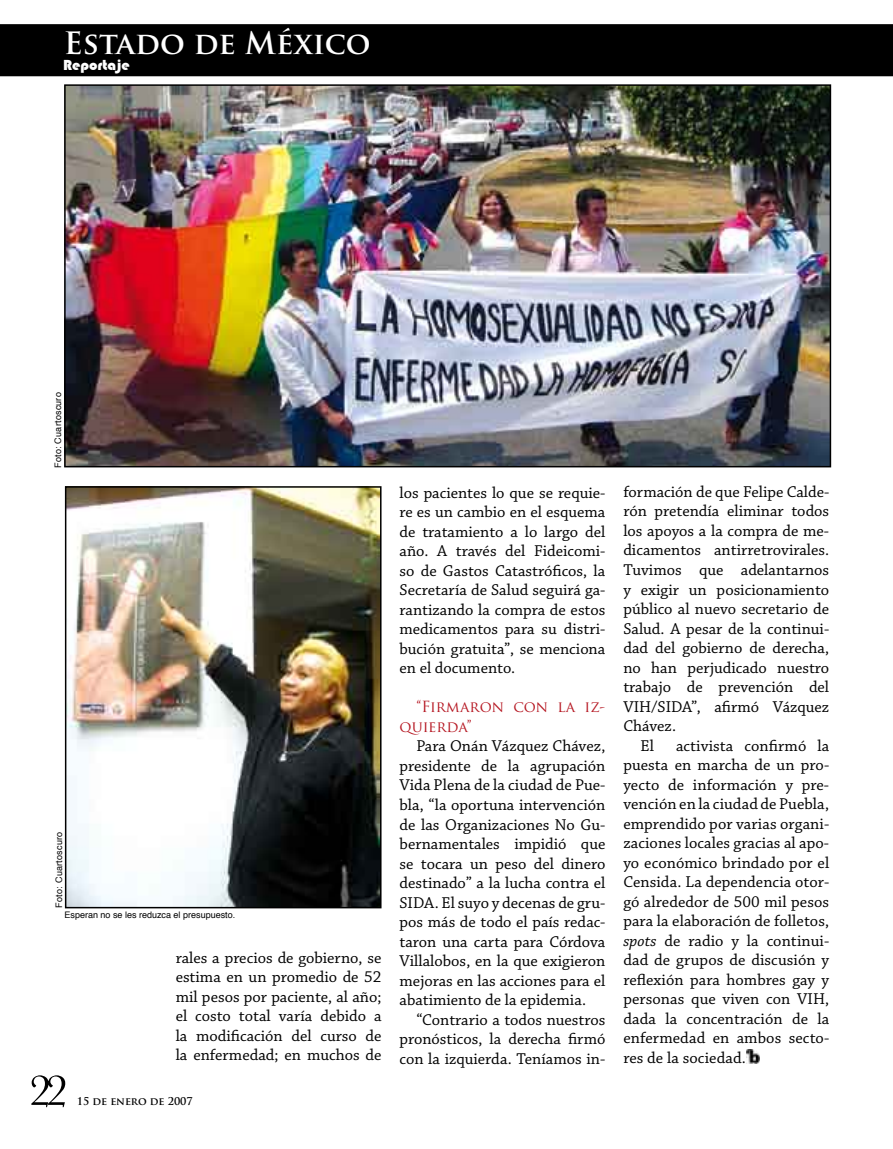
<style>
.page{position:relative;width:893px;height:1149px;background:#fff}
.page>*{position:absolute;margin:0;border:0;box-sizing:border-box;transform-origin:0 0}
.t1{font:700 30px "Trajan Pro";color:#fff}
.t2{font:16.5px/19.5px "Chaparral Pro";color:#000;text-align:justify}
.t3{font:15px/19.5px "Trajan Pro";color:#b51621}
.t4{font:15px "Bauhaus 93";color:#fff}
.t5{font:700 10.5px "Trajan Pro";letter-spacing:-.005em;color:#000}
.t6{font:9px "Helvetica";color:#000}
.t7{font:9px "Helvetica";letter-spacing:.025em;color:#000}
.s1{font-style:italic}
</style>
<div class="page">
<div style="left:0;top:24px;width:893px;height:52px;background:#000"></div>
<svg style="left:31px;top:1075px;width:34px;height:31px"></svg>
<img style="left:68px;top:489px;width:311px;height:416px">
<div style="left:65px;top:486px;width:317px;height:422px;border:2px solid #000"></div>
<img style="left:746px;top:1049px;width:14px;height:14px">
<img style="left:67px;top:87px;width:761px;height:377px">
<div style="left:64px;top:84px;width:767px;height:383px;border:2px solid #000"></div>
<h1 class="t1" style="left:64px;top:25px;width:308px">Estado de México</h1>
<p class="t4" style="left:63px;top:57px;width:68px">Reportaje</p>
<p class="t7" style="left:51px;top:468px;width:77px;rotate:-90deg">Foto: Cuartoscuro</p>
<p class="t7" style="left:52px;top:907px;width:77px;rotate:-90deg">Foto: Cuartoscuro</p>
<p class="t6" style="left:65px;top:907px;width:172px">Esperan no se les reduzca el presupuesto.</p>
<p class="t2" style="left:176px;top:948px;width:207px">rales a precios de gobierno, se estima en un promedio de 52 mil pesos por paciente, al año; el costo total varía debido a la modificación del curso de la enfermedad; en muchos de</p>
<p class="t5" style="left:77px;top:1094px;width:118px">15 de enero de 2007</p>
<p class="t2" style="left:400px;top:483px;width:207px">los pacientes lo que se requie&shy;re es un cambio en el esquema de tratamiento a lo largo del año. A través del Fideicomi&shy;so de Gastos Catastróficos, la Secretaría de Salud seguirá ga&shy;rantizando la compra de estos medicamentos para su distri&shy;bución gratuita”, se menciona en el documento.</p>
<p class="t3" style="left:400px;top:696px;width:207px;text-indent:17px">“Firmaron con la iz&shy;quierda”</p>
<p class="t2" style="left:399px;top:736px;width:207px;text-indent:17px">Para Onán Vázquez Chávez, presidente de la agrupación Vida Plena de la ciudad de Pue&shy;bla, “la oportuna intervención de las Organizaciones No Gu&shy;bernamentales impidió que se tocara un peso del dinero destinado” a la lucha contra el SIDA. El suyo y decenas de gru&shy;pos más de todo el país redac&shy;taron una carta para Córdova Villalobos, en la que exigieron mejoras en las acciones para el abatimiento de la epidemia.</p>
<p class="t2" style="left:399px;top:1010px;width:207px;text-indent:17px">“Contrario a todos nuestros pronósticos, la derecha firmó con la izquierda. Teníamos in-</p>
<p class="t2" style="left:623px;top:482px;width:207px">formación de que Felipe Calde-</p>
<p class="t2" style="left:623px;top:502px;width:207px">rón pretendía eliminar todos</p>
<p class="t2" style="left:623px;top:521px;width:207px">los apoyos a la compra de me-</p>
<p class="t2" style="left:623px;top:541px;width:207px">dicamentos antirretrovirales.</p>
<p class="t2" style="left:623px;top:560px;width:207px">Tuvimos que adelantarnos</p>
<p class="t2" style="left:623px;top:580px;width:207px">y exigir un posicionamiento</p>
<p class="t2" style="left:623px;top:599px;width:207px">público al nuevo secretario de</p>
<p class="t2" style="left:623px;top:619px;width:207px">Salud. A pesar de la continui-</p>
<p class="t2" style="left:623px;top:638px;width:207px">dad del gobierno de derecha,</p>
<p class="t2" style="left:623px;top:658px;width:207px">no han perjudicado nuestro</p>
<p class="t2" style="left:623px;top:677px;width:207px">trabajo de prevención del</p>
<p class="t2" style="left:623px;top:697px;width:207px">VIH/SIDA”, afirmó Vázquez</p>
<p class="t2" style="left:623px;top:716px;width:54px">Chávez.</p>
<p class="t2" style="left:640px;top:736px;width:15px">El</p>
<p class="t2" style="left:623px;top:736px;width:207px;text-indent:53px">activista confirmó la puesta en marcha de un pro&shy;yecto de información y pre&shy;vención en la ciudad de Puebla, emprendido por varias organi&shy;zaciones locales gracias al apo&shy;yo económico brindado por el Censida. La dependencia otor&shy;gó alrededor de 500 mil pesos para la elaboración de folletos, <span class="s1">spots</span> de radio y la continui&shy;dad de grupos de discusión y reflexión para hombres gay y personas que viven con VIH, dada la concentración de la enfermedad en ambos secto&shy;res de la sociedad.</p>
</div>
